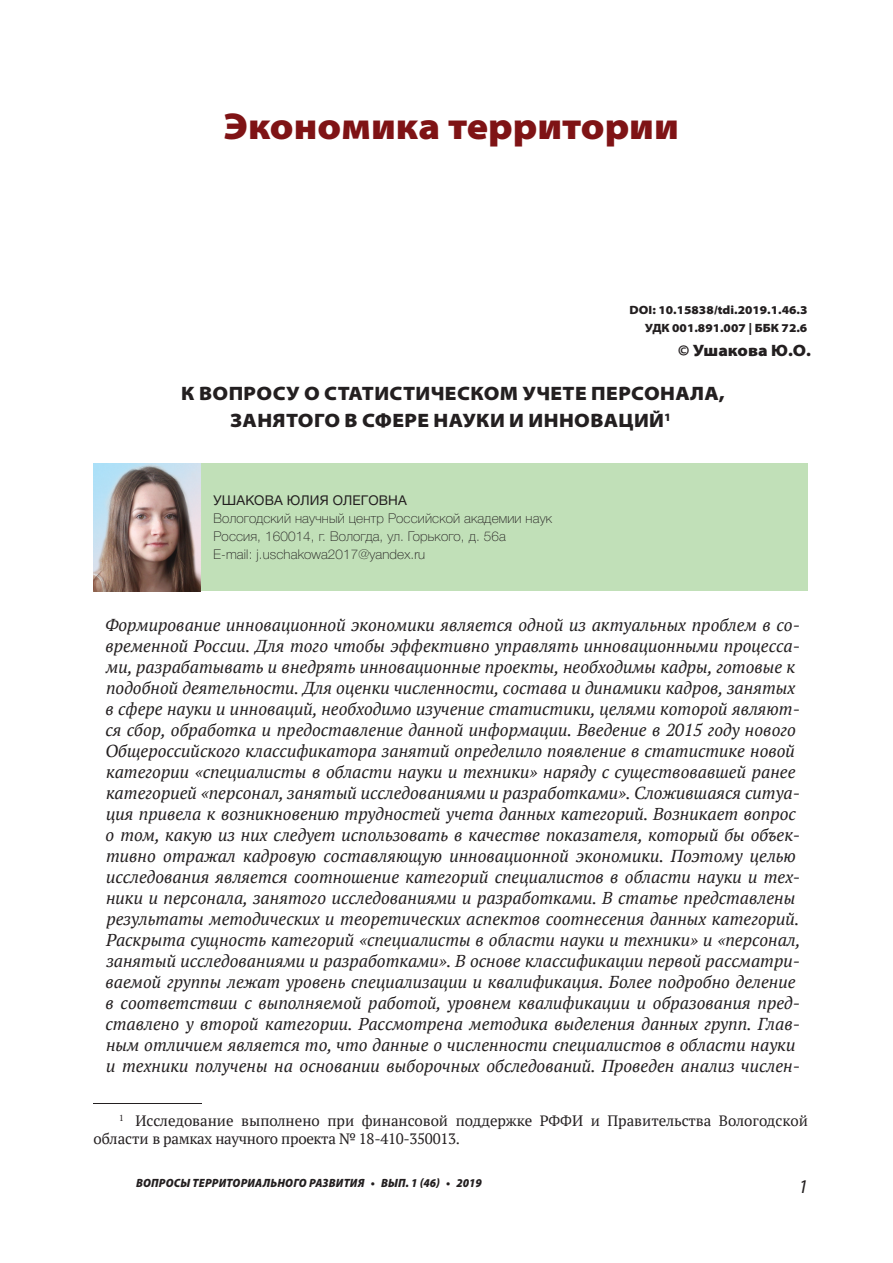
<style>
.page{position:relative;width:893px;height:1263px;background:#fff}
.page>*{position:absolute;margin:0;border:0;box-sizing:border-box;transform-origin:0 0}
.t1{font:900 semi-expanded 37.5px "Myriad Pro";color:#7f1315}
.t2{font:900 semi-expanded 19.5px/27px "Myriad Pro";letter-spacing:.02em;color:#231f20;text-align:center}
.t3{font:italic 19.5px "Myriad Pro";color:#231f20}
.t4{font:italic 17.25px/21px "PT Serif";color:#231f20}
.t5{font:900 semi-expanded 16.5px "Myriad Pro";color:#231f20}
.t6{font:15px/18px "PT Serif";color:#231f20}
.t7{font:100 13.5px/18px "Helvetica Neue Cyr";letter-spacing:.01em;color:#231f20}
.t8{font:13.5px "Helvetica Neue Cyr";letter-spacing:.01em;color:#231f20}
.t9{font:900 semi-expanded 12px/18.6px "Myriad Pro";color:#231f20;text-align:right}
.t10{font:italic 900 semi-condensed 12px "Myriad Pro";letter-spacing:.02em;color:#231f20}
</style>
<div class="page">
<div style="left:94px;top:463px;width:714px;height:128px;background:#c1e0b8"></div>
<img style="left:94px;top:463px;width:107px;height:128px">
<hr style="left:94px;top:1103px;width:108px;height:1px;background:#231f20">
<h1 class="t1" style="left:223px;top:112px;width:457px">Экономика территории</h1>
<p class="t9" style="left:630px;top:301px;width:179px">DOI: 10.15838/tdi.2019.1.46.3<br>УДК 001.891.007 | ББК 72.6</p>
<p class="t5" style="left:678px;top:345px;width:134px">© Ушакова Ю.О.</p>
<p class="t2" style="left:181px;top:382px;width:545px">К ВОПРОСУ О СТАТИСТИЧЕСКОМ УЧЕТЕ ПЕРСОНАЛА,<br>ЗАНЯТОГО В СФЕРЕ НАУКИ И ИННОВАЦИЙ<sup>1</sup></p>
<p class="t8" style="left:213px;top:495px;width:195px">УШАКОВА ЮЛИЯ ОЛЕГОВНА</p>
<p class="t7" style="left:213px;top:510px;width:340px">Вологодский научный центр Российской академии наук<br>Россия, 160014, г. Вологда, ул. Горького, д. 56а<br>E-mail: j.uschakowa2017@yandex.ru</p>
<p class="t4" style="left:105px;top:614px;width:697px">Формирование инновационной экономики является одной из актуальных проблем в со&shy;временной России. Для того чтобы эффективно управлять инновационными процесса&shy;ми, разрабатывать и внедрять инновационные проекты, необходимы кадры, готовые к подобной деятельности. Для оценки численности, состава и динамики кадров, занятых в сфере науки и инноваций, необходимо изучение статистики, целями которой являют&shy;ся сбор, обработка и предоставление данной информации. Введение в 2015 году нового Общероссийского классификатора занятий определило появление в статистике новой категории «специалисты в области науки и техники» наряду с существовавшей ранее категорией «персонал, занятый исследованиями и разработками». Сложившаяся ситуа&shy;ция привела к возникновению трудностей учета данных категорий. Возникает вопрос о том, какую из них следует использовать в качестве показателя, который бы объек&shy;тивно отражал кадровую составляющую инновационной экономики. Поэтому целью исследования является соотношение категорий специалистов в области науки и тех&shy;ники и персонала, занятого исследованиями и разработками. В статье представлены результаты методических и теоретических аспектов соотнесения данных категорий.<br>Раскрыта сущность категорий «специалисты в области науки и техники» и «персонал, занятый исследованиями и разработками». В основе классификации первой рассматри&shy;ваемой группы лежат уровень специализации и квалификация. Более подробно деление в соответствии с выполняемой работой, уровнем квалификации и образования пред&shy;ставлено у второй категории. Рассмотрена методика выделения данных групп. Глав&shy;ным отличием является то, что данные о численности специалистов в области науки и техники получены на основании выборочных обследований. Проведен анализ числен-</p>
<p class="t6" style="left:94px;top:1111px;width:716px;text-indent:26px"><sup>1</sup> Исследование выполнено при финансовой поддержке РФФИ и Правительства Вологодской области в рамках научного проекта № 18-410-350013.</p>
<p class="t10" style="left:136px;top:1178px;width:347px">ВОПРОСЫ ТЕРРИТОРИАЛЬНОГО РАЗВИТИЯ • ВЫП. 1 (46) • 2019</p>
<p class="t3" style="left:798px;top:1178px;width:11px">1</p>
</div>
